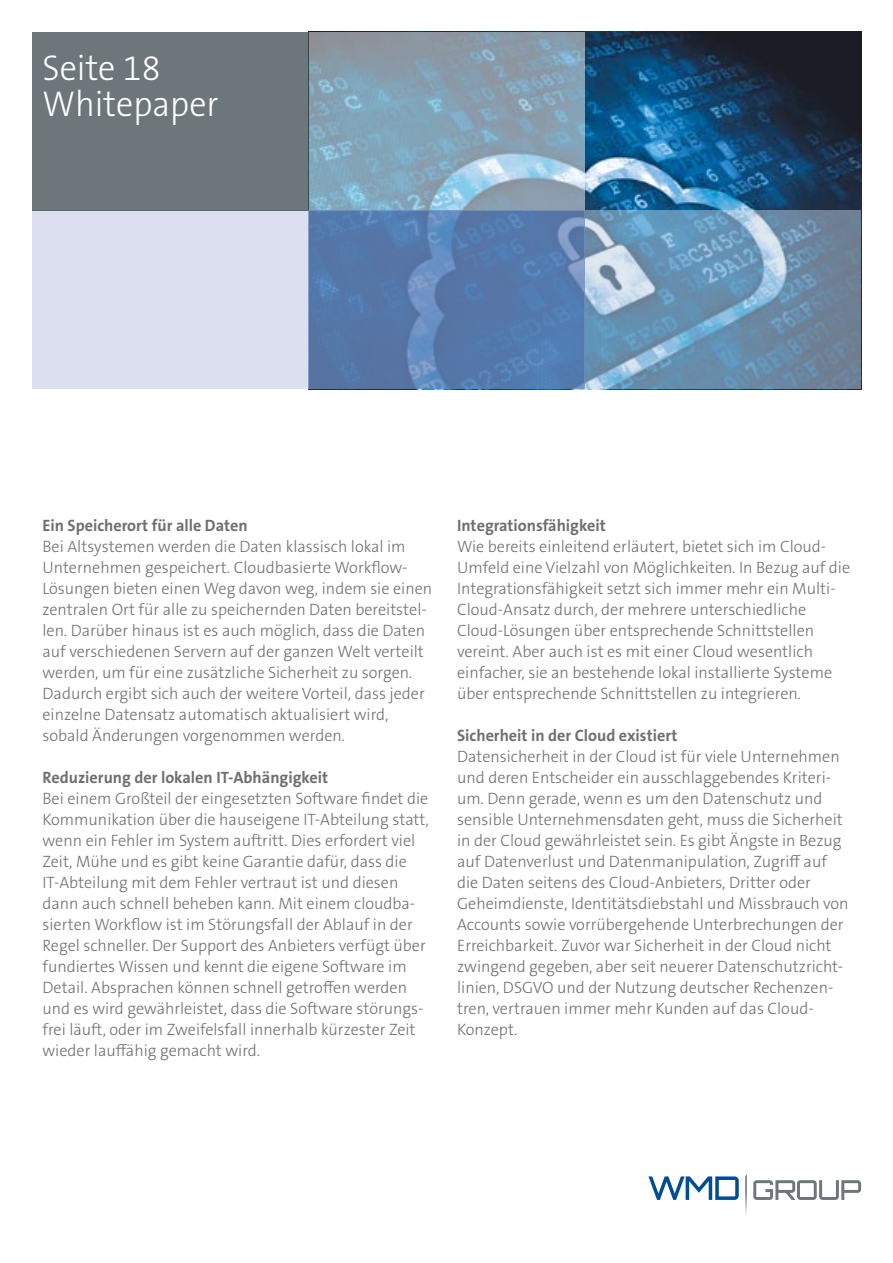
<style>
.page{position:relative;width:893px;height:1263px;background:#fff}
.page>*{position:absolute;margin:0;border:0;box-sizing:border-box;transform-origin:0 0}
.t1{font:300 36px/36px "The Sans B W3";color:#fff;scale:.95 1}
.t2{font:300 16.5px/21px "The Sans B W3";color:#706f6f}
.t3{font:700 16.5px "The Sans B W7";color:#706f6f}
</style>
<div class="page">
<img style="left:585px;top:32px;width:276px;height:178px">
<div style="left:32px;top:210px;width:276px;height:179px;background:#dbdff0"></div>
<svg style="left:308px;top:32px;width:277px;height:178px;background:#89a5b7"></svg>
<div style="left:32px;top:32px;width:276px;height:178px;background:#6d767a"></div>
<svg style="left:585px;top:210px;width:276px;height:179px;background:#7599b5"></svg>
<svg style="left:308px;top:210px;width:277px;height:179px;background:#577bad"></svg>
<svg style="left:648px;top:1176px;width:91px;height:24px"></svg>
<svg style="left:753px;top:1180px;width:108px;height:20px"></svg>
<svg style="left:745px;top:1176px;width:2px;height:39px"></svg>
<h1 class="t1" style="left:43px;top:50px;width:187px">Seite 18<br>Whitepaper</h1>
<p class="t3" style="left:43px;top:515px;width:207px">Ein Speicherort für alle Daten</p>
<p class="t2" style="left:43px;top:536px;width:391px">Bei Altsystemen werden die Daten klassisch lokal im Unternehmen gespeichert. Cloudbasierte Workflow-Lösungen bieten einen Weg davon weg, indem sie einen zentralen Ort für alle zu speichernden Daten bereitstel&shy;len. Darüber hinaus ist es auch möglich, dass die Daten auf verschiedenen Servern auf der ganzen Welt verteilt werden, um für eine zusätzliche Sicherheit zu sorgen.<br>Dadurch ergibt sich auch der weitere Vorteil, dass jeder einzelne Datensatz automatisch aktualisiert wird, sobald Änderungen vorgenommen werden.</p>
<p class="t3" style="left:43px;top:767px;width:287px">Reduzierung der lokalen IT-Abhängigkeit</p>
<p class="t2" style="left:43px;top:788px;width:388px">Bei einem Großteil der eingesetzten Software findet die Kommunikation über die hauseigene IT-Abteilung statt, wenn ein Fehler im System auftritt. Dies erfordert viel Zeit, Mühe und es gibt keine Garantie dafür, dass die IT-Abteilung mit dem Fehler vertraut ist und diesen dann auch schnell beheben kann. Mit einem cloudba&shy;sierten Workflow ist im Störungsfall der Ablauf in der Regel schneller. Der Support des Anbieters verfügt über fundiertes Wissen und kennt die eigene Software im Detail. Absprachen können schnell getroffen werden und es wird gewährleistet, dass die Software störungs&shy;frei läuft, oder im Zweifelsfall innerhalb kürzester Zeit wieder lauffähig gemacht wird.</p>
<p class="t3" style="left:457px;top:515px;width:150px">Integrationsfähigkeit</p>
<p class="t2" style="left:457px;top:536px;width:395px">Wie bereits einleitend erläutert, bietet sich im Cloud-Umfeld eine Vielzahl von Möglichkeiten. In Bezug auf die Integrationsfähigkeit setzt sich immer mehr ein Multi-Cloud-Ansatz durch, der mehrere unterschiedliche Cloud-Lösungen über entsprechende Schnittstellen vereint. Aber auch ist es mit einer Cloud wesentlich einfacher, sie an bestehende lokal installierte Systeme über entsprechende Schnittstellen zu integrieren.</p>
<p class="t3" style="left:457px;top:725px;width:222px">Sicherheit in der Cloud existiert</p>
<p class="t2" style="left:457px;top:746px;width:393px">Datensicherheit in der Cloud ist für viele Unternehmen und deren Entscheider ein ausschlaggebendes Kriteri&shy;um. Denn gerade, wenn es um den Datenschutz und sensible Unternehmensdaten geht, muss die Sicherheit in der Cloud gewährleistet sein. Es gibt Ängste in Bezug auf Datenverlust und Datenmanipulation, Zugriff auf die Daten seitens des Cloud-Anbieters, Dritter oder Geheimdienste, Identitätsdiebstahl und Missbrauch von Accounts sowie vorrübergehende Unterbrechungen der Erreichbarkeit. Zuvor war Sicherheit in der Cloud nicht zwingend gegeben, aber seit neuerer Datenschutzricht&shy;linien, DSGVO und der Nutzung deutscher Rechenzen&shy;tren, vertrauen immer mehr Kunden auf das Cloud-Konzept.</p>
</div>
